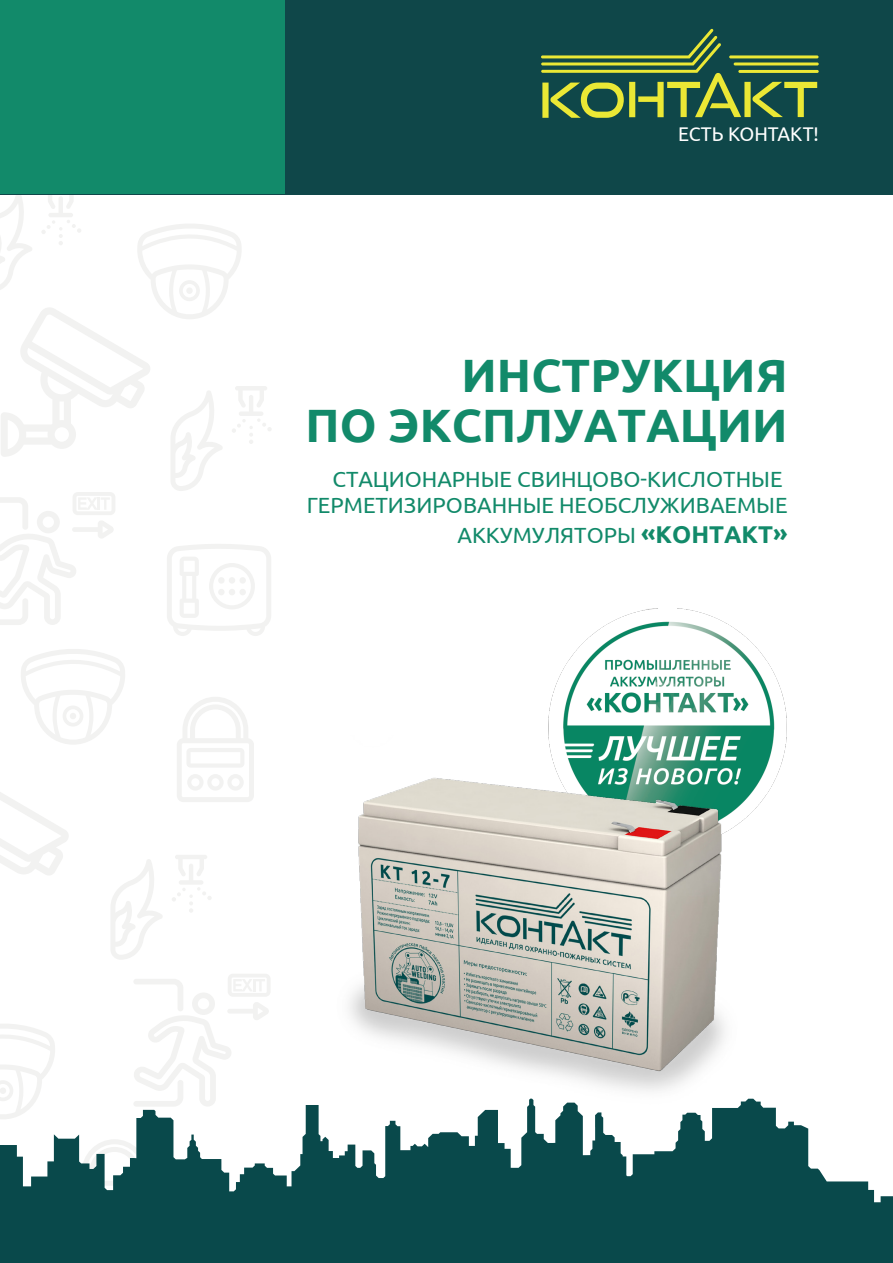
<style>
.page{position:relative;width:893px;height:1263px;background:#fff}
.page>*{position:absolute;margin:0;border:0;box-sizing:border-box;transform-origin:0 0}
.t1{font:700 46.8px/50.6px "Ubuntu";color:#128a6a;text-align:right}
.t2{font:21.9px/26.4px "Ubuntu";color:#128a6a;text-align:right}
.t3{font:19.8px "Ubuntu";color:#fff}
.s1{font-weight:700;font-size:24.3px}
</style>
<div class="page">
<svg style="left:0;top:792px;width:69px;height:83px"></svg>
<svg style="left:177px;top:697px;width:71px;height:105px"></svg>
<svg style="left:21px;top:649px;width:104px;height:95px"></svg>
<svg style="left:0;top:194px;width:272px;height:442px"></svg>
<svg style="left:0;top:1024px;width:55px;height:95px"></svg>
<div style="left:0;top:1087px;width:6px;height:7px;background:#f2f2f1;border-radius:50%"></div>
<svg style="left:111px;top:859px;width:51px;height:101px"></svg>
<svg style="left:172px;top:855px;width:39px;height:57px"></svg>
<svg style="left:134px;top:974px;width:102px;height:125px"></svg>
<div style="left:0;top:0;width:893px;height:194px;background:#0f4749"></div>
<hr style="left:729px;top:55px;width:89px;height:3px;background:#ebe835">
<hr style="left:734px;top:63px;width:85px;height:2px;background:#ebe835">
<svg style="left:541px;top:29px;width:276px;height:89px"></svg>
<hr style="left:738px;top:70px;width:81px;height:3px;background:#ebe835">
<img style="left:548px;top:609px;width:239px;height:127px">
<img style="left:236px;top:736px;width:551px;height:363px">
<svg style="left:1px;top:1099px;width:892px;height:164px;fill:#09494b"></svg>
<hr style="left:0;top:1145px;width:4px;height:118px;background:#09494b">
<div style="left:0;top:0;width:285px;height:194px;background:#128a6a"></div>
<p class="t3" style="left:678px;top:122px;width:142px">ЕСТЬ КОНТАКТ!</p>
<p class="t1" style="left:306px;top:349px;width:484px">ИНСТРУКЦИЯ<br>ПО ЭКСПЛУАТАЦИИ</p>
<p class="t2" style="left:307px;top:465px;width:482px">CТАЦИОНАРНЫЕ СВИНЦОВО-КИСЛОТНЫЕ<br>ГЕРМЕТИЗИРОВАННЫЕ НЕОБСЛУЖИВАЕМЫЕ</p>
<p class="t2" style="left:458px;top:521px;width:332px">АККУМУЛЯТОРЫ <span class="s1">«КОНТАКТ»</span></p>
</div>
